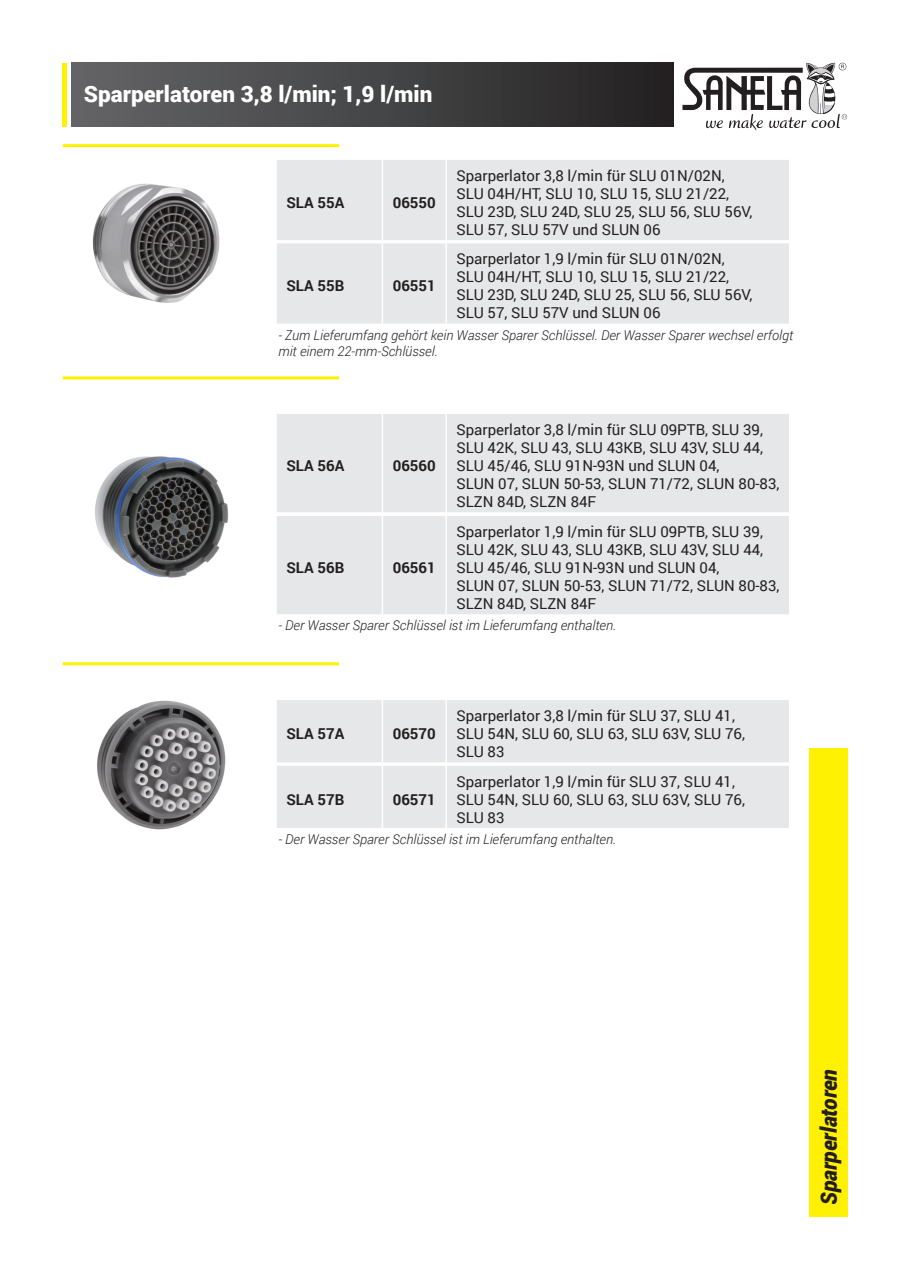
<style>
.page{position:relative;width:910px;height:1280px;background:#fff}
.page>*{position:absolute;margin:0;border:0;box-sizing:border-box;transform-origin:0 0}
.t1{font:900 22.5px "Roboto";color:#fff}
.t2{font:italic 900 22.5px "Roboto";letter-spacing:-.005em;color:#231f20;scale:.95 1}
.t3{font:15px/18px "Roboto";color:#231f20}
.t4{font:700 15px "Roboto";color:#231f20}
.t5{font:italic 300 13.5px/16.2px "Roboto";color:#231f20}
</style>
<div class="page">
<hr style="left:63px;top:376px;width:276px;height:3px;background:#fff101">
<hr style="left:63px;top:144px;width:276px;height:3px;background:#fff101">
<div style="left:71px;top:63px;width:603px;height:63px;background:linear-gradient(to right,#656669,#242222)"></div>
<svg style="left:682px;top:63px;width:165px;height:67px"></svg>
<hr style="left:63px;top:63px;width:4px;height:63px;background:#fff101">
<div style="left:809px;top:748px;width:38px;height:469px;background:#fff101"></div>
<hr style="left:63px;top:662px;width:276px;height:3px;background:#fff101">
<div style="left:277px;top:160px;width:512px;height:164px;background:#e6e7e9"></div>
<hr style="left:275px;top:242px;width:107px;height:1px;background:#fff">
<hr style="left:382px;top:242px;width:64px;height:1px;background:#fff">
<hr style="left:382px;top:243px;width:1px;height:81px;background:#fff">
<hr style="left:446px;top:242px;width:344px;height:1px;background:#fff">
<hr style="left:445px;top:243px;width:2px;height:81px;background:#fff">
<div style="left:277px;top:414px;width:512px;height:98px;background:#e6e7e9"></div>
<hr style="left:382px;top:414px;width:1px;height:98px;background:#fff">
<hr style="left:445px;top:414px;width:2px;height:98px;background:#fff">
<div style="left:277px;top:516px;width:512px;height:98px;background:#e6e7e9"></div>
<hr style="left:382px;top:516px;width:1px;height:98px;background:#fff">
<hr style="left:445px;top:516px;width:2px;height:98px;background:#fff">
<div style="left:277px;top:700px;width:512px;height:128px;background:#e6e7e9"></div>
<hr style="left:275px;top:764px;width:107px;height:2px;background:#fff">
<hr style="left:382px;top:764px;width:64px;height:2px;background:#fff">
<hr style="left:382px;top:766px;width:1px;height:62px;background:#fff">
<hr style="left:446px;top:764px;width:344px;height:2px;background:#fff">
<hr style="left:445px;top:766px;width:2px;height:62px;background:#fff">
<img style="left:92px;top:183px;width:128px;height:120px">
<img style="left:95px;top:456px;width:134px;height:122px">
<img style="left:97px;top:700px;width:129px;height:130px">
<h1 class="t1" style="left:84px;top:78px;width:350px">Sparperlatoren 3,8 l/min; 1,9 l/min</h1>
<p class="t4" style="left:286px;top:192px;width:59px">SLA 55A</p>
<p class="t4" style="left:393px;top:192px;width:45px">06550</p>
<p class="t4" style="left:286px;top:275px;width:59px">SLA 55B</p>
<p class="t4" style="left:393px;top:275px;width:45px">06551</p>
<p class="t3" style="left:456px;top:166px;width:297px">Sparperlator 3,8 l/min für SLU 01N/02N, SLU 04H/HT, SLU 10, SLU 15, SLU 21/22, SLU 23D, SLU 24D, SLU 25, SLU 56, SLU 56V, SLU 57, SLU 57V und SLUN 06</p>
<p class="t3" style="left:456px;top:249px;width:297px">Sparperlator 1,9 l/min für SLU 01N/02N, SLU 04H/HT, SLU 10, SLU 15, SLU 21/22, SLU 23D, SLU 24D, SLU 25, SLU 56, SLU 56V, SLU 57, SLU 57V und SLUN 06</p>
<p class="t5" style="left:279px;top:327px;width:516px">- Zum Lieferumfang gehört kein Wasser Sparer Schlüssel. Der Wasser Sparer wechsel erfolgt mit einem 22-mm-Schlüssel.</p>
<p class="t4" style="left:286px;top:455px;width:59px">SLA 56A</p>
<p class="t4" style="left:393px;top:455px;width:45px">06560</p>
<p class="t4" style="left:286px;top:557px;width:59px">SLA 56B</p>
<p class="t4" style="left:393px;top:557px;width:45px">06561</p>
<p class="t3" style="left:456px;top:420px;width:324px">Sparperlator 3,8 l/min für SLU 09PTB, SLU 39, SLU 42K, SLU 43, SLU 43KB, SLU 43V, SLU 44, SLU 45/46, SLU 91N-93N und SLUN 04,<br>SLUN 07, SLUN 50-53, SLUN 71/72, SLUN 80-83, SLZN 84D, SLZN 84F</p>
<p class="t3" style="left:456px;top:522px;width:324px">Sparperlator 1,9 l/min für SLU 09PTB, SLU 39, SLU 42K, SLU 43, SLU 43KB, SLU 43V, SLU 44, SLU 45/46, SLU 91N-93N und SLUN 04,<br>SLUN 07, SLUN 50-53, SLUN 71/72, SLUN 80-83, SLZN 84D, SLZN 84F</p>
<p class="t5" style="left:279px;top:617px;width:339px">- Der Wasser Sparer Schlüssel ist im Lieferumfang enthalten.</p>
<p class="t4" style="left:286px;top:723px;width:59px">SLA 57A</p>
<p class="t4" style="left:393px;top:723px;width:45px">06570</p>
<p class="t4" style="left:286px;top:789px;width:59px">SLA 57B</p>
<p class="t4" style="left:393px;top:789px;width:45px">06571</p>
<p class="t3" style="left:456px;top:706px;width:290px">Sparperlator 3,8 l/min für SLU 37, SLU 41,<br>SLU 54N, SLU 60, SLU 63, SLU 63V, SLU 76,<br>SLU 83</p>
<p class="t3" style="left:456px;top:772px;width:290px">Sparperlator 1,9 l/min für SLU 37, SLU 41,<br>SLU 54N, SLU 60, SLU 63, SLU 63V, SLU 76,<br>SLU 83</p>
<p class="t5" style="left:279px;top:830px;width:339px">- Der Wasser Sparer Schlüssel ist im Lieferumfang enthalten.</p>
<h1 class="t2" style="left:813px;top:1204px;width:144px;rotate:-90deg">Sparperlatoren</h1>
</div>
